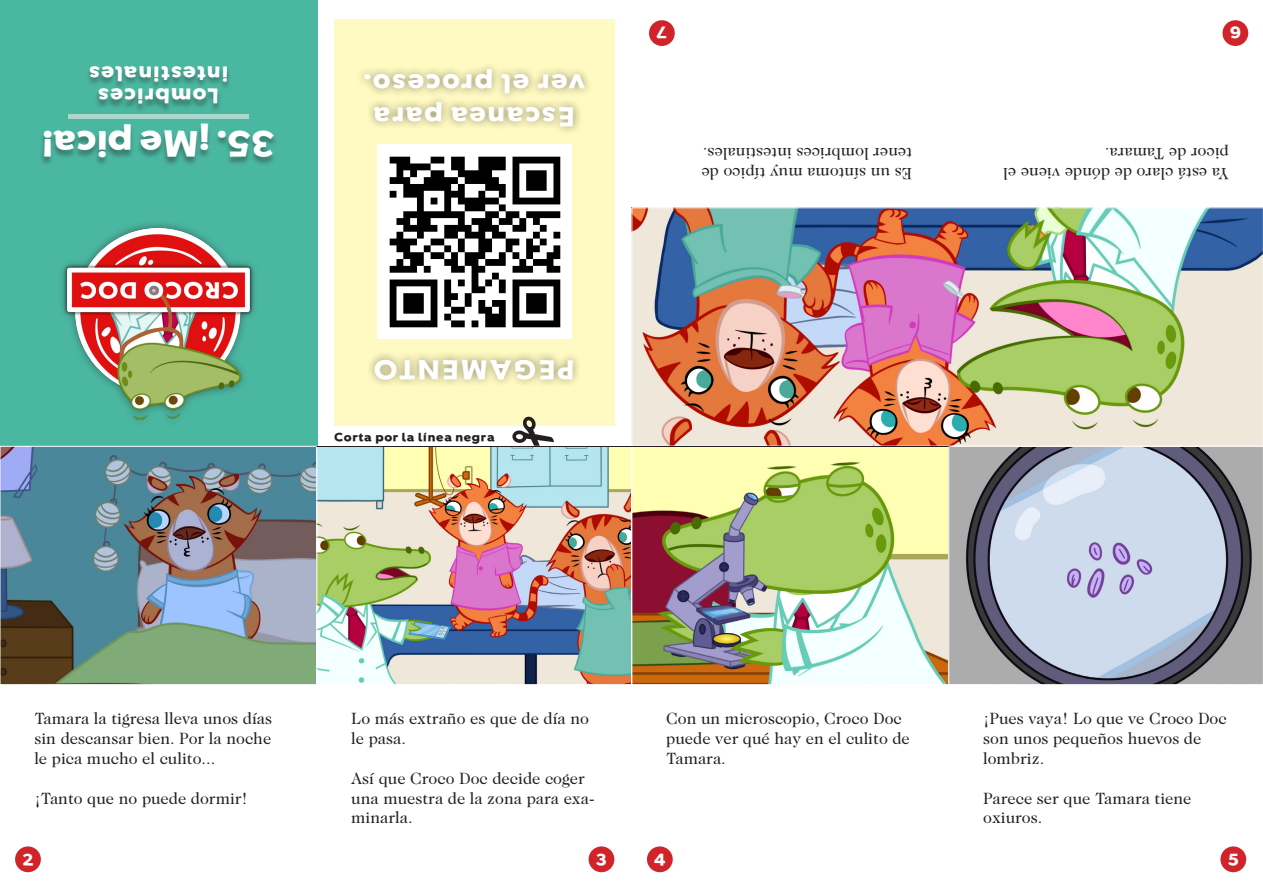
<style>
.page{position:relative;width:1263px;height:893px;background:#fff}
.page>*{position:absolute;margin:0;border:0;box-sizing:border-box;transform-origin:0 0}
.t1{font:36px "Croco Sans Fill";letter-spacing:-.05em;color:#fff}
.t2{font:27px/32.4px "Croco Sans Fill";color:#fff;text-align:center}
.t3{font:21px "Croco Sans Fill";color:#fff}
.t4{font:16.5px/19.8px "Caslon 224 Std";color:#231f20}
.t5{font:16.5px "Croco Sans Fill";color:#fff}
.t6{font:12px "Croco Sans Fill";color:#231f20}
</style>
<div class="page">
<div style="left:15px;top:846px;width:26px;height:26px;background:#d1232a;border-radius:50%"></div>
<div style="left:647px;top:846px;width:26px;height:26px;background:#d1232a;border-radius:50%"></div>
<div style="left:1222px;top:20px;width:26px;height:26px;background:#d1232a;border-radius:50%"></div>
<div style="left:589px;top:846px;width:25px;height:26px;background:#d1232a;border-radius:50%"></div>
<div style="left:1220px;top:846px;width:26px;height:26px;background:#d1232a;border-radius:50%"></div>
<div style="left:649px;top:20px;width:26px;height:26px;background:#d1232a;border-radius:50%"></div>
<div style="left:334px;top:20px;width:280px;height:406px;background:#fffac1"></div>
<div style="left:0;top:0;width:317px;height:446px;background:#4ab7a1"></div>
<hr style="left:68px;top:115px;width:181px;height:4px;background:#abd7cc">
<div style="left:39px;top:124px;width:239px;height:43px;background:#231f20;opacity:.4"></div>
<img style="left:62px;top:228px;width:193px;height:192px">
<div style="left:85px;top:66px;width:146px;height:47px;background:#231f20;opacity:.4"></div>
<img style="left:2px;top:448px;width:313px;height:235px">
<div style="left:0;top:446px;width:317px;height:239px;border:1px solid #fff"></div>
<svg style="left:633px;top:448px;width:314px;height:235px;background:#c0c392"></svg>
<img style="left:318px;top:448px;width:312px;height:235px">
<div style="left:316px;top:446px;width:316px;height:239px;border:1px solid #fff"></div>
<svg style="left:950px;top:448px;width:311px;height:235px;background:#a8aebe"></svg>
<div style="left:948px;top:446px;width:315px;height:239px;border:1px solid #fff"></div>
<img style="left:633px;top:209px;width:628px;height:235px">
<div style="left:631px;top:207px;width:632px;height:239px;border:1px solid #fff"></div>
<hr style="left:316px;top:446px;width:632px;height:1px;background:#231f20">
<svg style="left:512px;top:417px;width:42px;height:29px"></svg>
<div style="left:366px;top:350px;width:215px;height:38px;background:#231f20;opacity:.5"></div>
<img style="left:377px;top:144px;width:194px;height:194px">
<div style="left:355px;top:60px;width:238px;height:75px;background:#231f20;opacity:.5"></div>
<p class="t3" style="left:229px;top:86px;width:142px;rotate:-180deg">intestinales</p>
<p class="t3" style="left:220px;top:108px;width:124px;rotate:-180deg">Lombrices</p>
<p class="t1" style="left:276px;top:164px;width:236px;rotate:-180deg">35. ¡Me pica!</p>
<p class="t2" style="left:586px;top:133px;width:224px;rotate:-180deg">Escanea para ver el proceso.</p>
<p class="t2" style="left:575px;top:386px;width:204px;rotate:-180deg">PEGAMENTO</p>
<p class="t6" style="left:334px;top:430px;width:163px">Corta por la línea negra</p>
<p class="t5" style="left:668px;top:42px;width:13px;rotate:-180deg">7</p>
<p class="t4" style="left:912px;top:184px;width:212px;rotate:-180deg">Es un síntoma muy típico de tener lombrices intestinales.</p>
<p class="t5" style="left:1241px;top:42px;width:13px;rotate:-180deg">6</p>
<p class="t4" style="left:1229px;top:184px;width:227px;rotate:-180deg">Ya está claro de dónde viene el picor de Tamara.</p>
<p class="t4" style="left:34px;top:709px;width:239px;text-align:justify">Tamara la tigresa lleva unos días sin descansar bien. Por la noche le pica mucho el culito...</p>
<p class="t4" style="left:34px;top:788px;width:215px">¡Tanto que no puede dormir!</p>
<p class="t4" style="left:351px;top:709px;width:239px">Lo más extraño es que de día no le pasa.</p>
<p class="t4" style="left:351px;top:768px;width:245px">Así que Croco Doc decide coger una muestra de la zona para exa&shy;minarla.</p>
<p class="t4" style="left:666px;top:709px;width:245px">Con un microscopio, Croco Doc puede ver qué hay en el culito de<br>Tamara.</p>
<p class="t4" style="left:983px;top:709px;width:245px">¡Pues vaya! Lo que ve Croco Doc son unos pequeños huevos de lombriz.</p>
<p class="t4" style="left:983px;top:788px;width:210px">Parece ser que Tamara tiene oxiuros.</p>
<p class="t5" style="left:22px;top:850px;width:13px">2</p>
<p class="t5" style="left:654px;top:850px;width:14px">4</p>
<p class="t5" style="left:596px;top:850px;width:13px">3</p>
<p class="t5" style="left:1227px;top:850px;width:13px">5</p>
</div>
